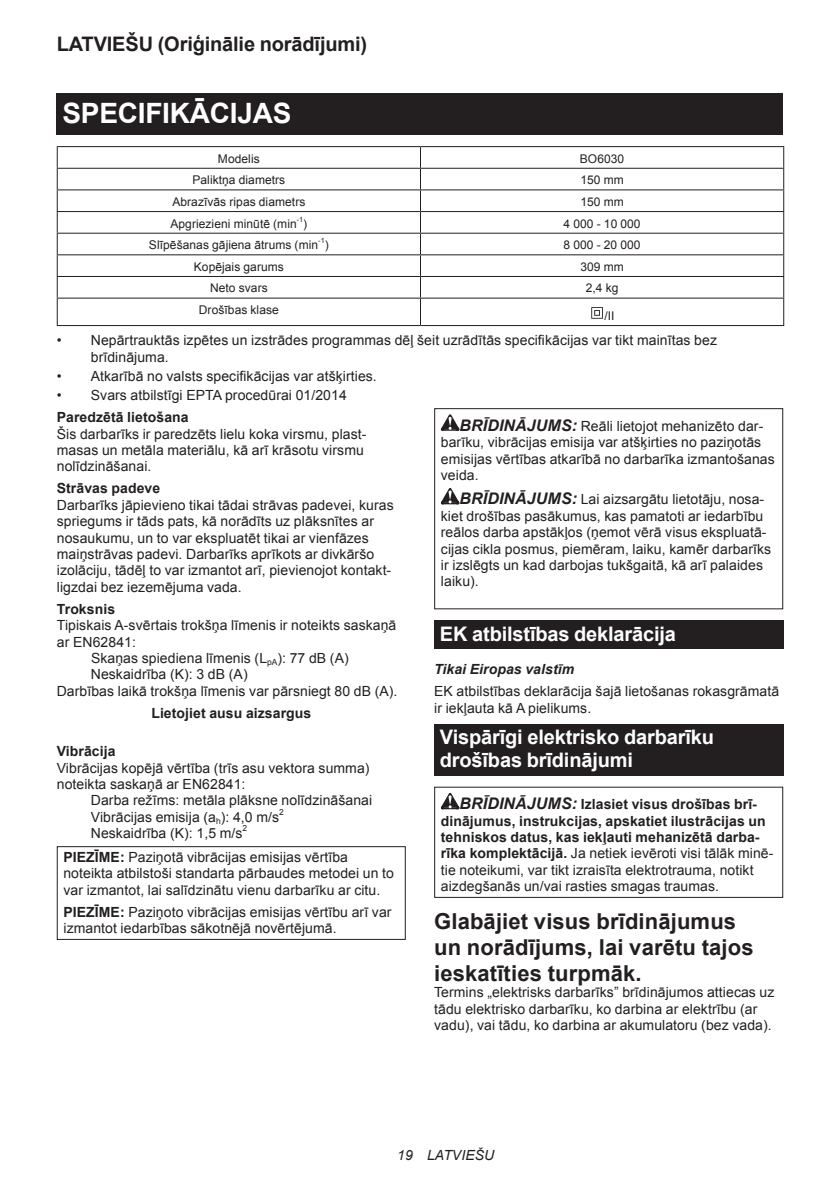
<style>
.page{position:relative;width:840px;height:1191px;background:#fff}
.page>*{position:absolute;margin:0;border:0;box-sizing:border-box;transform-origin:0 0}
.t1{font:700 28px "Arial";letter-spacing:-.01em;color:#fff}
.t2{font:700 22px/25.8px "Arial";letter-spacing:.005em;color:#231f20}
.t3{font:700 20px/23.4px "Arial";letter-spacing:-.01em;color:#fff}
.t4{font:700 20px "Arial";letter-spacing:-.01em;color:#231f20}
.t5{font:14px/16.4px "Arial";letter-spacing:.005em;color:#231f20}
.t6{font:700 14px/16.4px "Arial";letter-spacing:.005em;color:#231f20}
.t7{font:italic 700 14px "Arial";letter-spacing:.005em;color:#231f20}
.t8{font:italic 14px "Arial";letter-spacing:.005em;color:#231f20}
.t9{font:12px "Arial";letter-spacing:.005em;color:#231f20}
.t10{font:8.4px "Arial";color:#231f20}
.t11{font:7.2px "Arial";color:#231f20}
.s1{font-weight:700;font-style:italic;font-size:16px}
.s2{font-style:italic;font-size:16px}
.s3{font-weight:400}
.s4{font-weight:700}
</style>
<div class="page">
<div style="left:57px;top:94px;width:725px;height:41px;background:#231f20"></div>
<hr style="left:57px;top:146px;width:363px;height:1px;background:#231f20">
<hr style="left:420px;top:146px;width:363px;height:1px;background:#231f20">
<hr style="left:57px;top:168px;width:363px;height:1px;background:#231f20">
<hr style="left:420px;top:168px;width:363px;height:1px;background:#231f20">
<hr style="left:57px;top:189px;width:363px;height:1px;background:#231f20">
<hr style="left:420px;top:189px;width:363px;height:1px;background:#231f20">
<hr style="left:57px;top:211px;width:363px;height:1px;background:#231f20">
<hr style="left:420px;top:211px;width:363px;height:1px;background:#231f20">
<hr style="left:57px;top:233px;width:363px;height:1px;background:#231f20">
<hr style="left:420px;top:233px;width:363px;height:1px;background:#231f20">
<hr style="left:57px;top:254px;width:363px;height:1px;background:#231f20">
<hr style="left:420px;top:254px;width:363px;height:1px;background:#231f20">
<hr style="left:57px;top:276px;width:363px;height:1px;background:#231f20">
<hr style="left:420px;top:276px;width:363px;height:1px;background:#231f20">
<hr style="left:57px;top:298px;width:363px;height:1px;background:#231f20">
<svg style="left:57px;top:147px;width:1px;height:178px"></svg>
<hr style="left:420px;top:298px;width:363px;height:1px;background:#231f20">
<svg style="left:420px;top:147px;width:1px;height:178px"></svg>
<svg style="left:782px;top:147px;width:1px;height:152px"></svg>
<hr style="left:57px;top:325px;width:363px;height:1px;background:#231f20">
<hr style="left:420px;top:325px;width:363px;height:1px;background:#231f20">
<svg style="left:591px;top:307px;width:11px;height:12px"></svg>
<div style="left:57px;top:846px;width:348px;height:94px;border:1px solid #231f20"></div>
<svg style="left:440px;top:414px;width:19px;height:17px"></svg>
<svg style="left:440px;top:488px;width:19px;height:16px"></svg>
<div style="left:434px;top:408px;width:348px;height:201px;border:1px solid #231f20"></div>
<div style="left:434px;top:620px;width:348px;height:29px;background:#231f20"></div>
<div style="left:434px;top:724px;width:348px;height:52px;background:#231f20"></div>
<svg style="left:440px;top:793px;width:19px;height:16px"></svg>
<div style="left:434px;top:786px;width:348px;height:112px;border:1px solid #231f20"></div>
<h3 class="t4" style="left:57px;top:31px;width:312px">LATVIEŠU (Oriģinālie norādījumi)</h3>
<h1 class="t1" style="left:62px;top:95px;width:230px">SPECIFIKĀCIJAS</h1>
<p class="t9" style="left:218px;top:150px;width:43px">Modelis</p>
<p class="t9" style="left:579px;top:150px;width:46px">BO6030</p>
<p class="t9" style="left:192px;top:172px;width:94px">Paliktņa diametrs</p>
<p class="t9" style="left:580px;top:172px;width:45px">150 mm</p>
<p class="t9" style="left:172px;top:194px;width:134px">Abrazīvās ripas diametrs</p>
<p class="t9" style="left:580px;top:194px;width:45px">150 mm</p>
<p class="t9" style="left:170px;top:215px;width:128px">Apgriezieni minūtē (min</p>
<p class="t11" style="left:296px;top:214px;width:8px">-1</p>
<p class="t9" style="left:303px;top:215px;width:5px">)</p>
<p class="t9" style="left:563px;top:215px;width:78px">4 000 - 10 000</p>
<p class="t9" style="left:149px;top:237px;width:171px">Slīpēšanas gājiena ātrums (min</p>
<p class="t11" style="left:318px;top:236px;width:8px">-1</p>
<p class="t9" style="left:324px;top:237px;width:5px">)</p>
<p class="t9" style="left:563px;top:237px;width:78px">8 000 - 20 000</p>
<p class="t9" style="left:194px;top:259px;width:91px">Kopējais garums</p>
<p class="t9" style="left:580px;top:259px;width:45px">309 mm</p>
<p class="t9" style="left:210px;top:280px;width:59px">Neto svars</p>
<p class="t9" style="left:585px;top:280px;width:34px">2,4 kg</p>
<p class="t9" style="left:199px;top:302px;width:81px">Drošības klase</p>
<p class="t9" style="left:604px;top:308px;width:12px">/II</p>
<p class="t5" style="left:91px;top:332px;width:627px;text-indent:-34px">• Nepārtrauktās izpētes un izstrādes programmas dēļ šeit uzrādītās specifikācijas var tikt mainītas bez brīdinājuma.</p>
<p class="t5" style="left:57px;top:368px;width:321px">• Atkarībā no valsts specifikācijas var atšķirties.</p>
<p class="t5" style="left:57px;top:387px;width:291px">• Svars atbilstīgi EPTA procedūrai 01/2014</p>
<p class="t6" style="left:57px;top:409px;width:133px">Paredzētā lietošana</p>
<p class="t5" style="left:57px;top:425px;width:311px">Šis darbarīks ir paredzēts lielu koka virsmu, plast&shy;masas un metāla materiālu, kā arī krāsotu virsmu nolīdzināšanai.</p>
<p class="t6" style="left:57px;top:480px;width:105px">Strāvas padeve</p>
<p class="t5" style="left:57px;top:497px;width:338px">Darbarīks jāpievieno tikai tādai strāvas padevei, kuras spriegums ir tāds pats, kā norādīts uz plāksnītes ar nosaukumu, un to var ekspluatēt tikai ar vienfāzes maiņstrāvas padevi. Darbarīks aprīkots ar divkāršo izolāciju, tādēļ to var izmantot arī, pievienojot kontakt&shy;ligzdai bez iezemējuma vada.</p>
<p class="t6" style="left:57px;top:601px;width:60px">Troksnis</p>
<p class="t5" style="left:57px;top:617px;width:341px">Tipiskais A-svērtais trokšņa līmenis ir noteikts saskaņā</p>
<p class="t5" style="left:57px;top:633px;width:81px">ar EN62841:</p>
<p class="t5" style="left:91px;top:650px;width:259px">Skaņas spiediena līmenis (L<sub>pA</sub>): 77 dB (A)</p>
<p class="t5" style="left:91px;top:666px;width:158px">Neskaidrība (K): 3 dB (A)</p>
<p class="t5" style="left:57px;top:682px;width:342px">Darbības laikā trokšņa līmenis var pārsniegt 80 dB (A).</p>
<p class="t6" style="left:151px;top:705px;width:161px">Lietojiet ausu aizsargus</p>
<p class="t6" style="left:57px;top:743px;width:60px">Vibrācija</p>
<p class="t5" style="left:57px;top:759px;width:314px">Vibrācijas kopējā vērtība (trīs asu vektora summa) noteikta saskaņā ar EN62841:</p>
<p class="t5" style="left:91px;top:792px;width:283px">Darba režīms: metāla plāksne nolīdzināšanai<br>Vibrācijas emisija (a<sub>h</sub>): 4,0 m/s</p>
<p class="t5" style="left:440px;top:418px;width:335px;text-indent:19px"><span class="s1">BRĪDINĀJUMS:</span> Reāli lietojot mehanizēto dar&shy;barīku, vibrācijas emisija var atšķirties no paziņotās emisijas vērtības atkarībā no darbarīka izmantošanas veida.</p>
<p class="t5" style="left:440px;top:491px;width:332px;text-indent:19px"><span class="s1">BRĪDINĀJUMS:</span> Lai aizsargātu lietotāju, nosa&shy;kiet drošības pasākumus, kas pamatoti ar iedarbību reālos darba apstākļos (ņemot vērā visus ekspluatā&shy;cijas cikla posmus, piemēram, laiku, kamēr darbarīks ir izslēgts un kad darbojas tukšgaitā, kā arī palaides laiku).</p>
<h3 class="t3" style="left:439px;top:622px;width:237px">EK atbilstības deklarācija</h3>
<p class="t7" style="left:434px;top:660px;width:141px">Tikai Eiropas valstīm</p>
<p class="t5" style="left:434px;top:683px;width:346px">EK atbilstības deklarācija šajā lietošanas rokasgrāmatā ir iekļauta kā A pielikums.</p>
<h3 class="t3" style="left:439px;top:725px;width:275px">Vispārīgi elektrisko darbarīku drošības brīdinājumi</h3>
<p class="t6" style="left:440px;top:796px;width:334px;text-indent:19px"><span class="s2">BRĪDINĀJUMS:</span> Izlasiet visus drošības brī&shy;dinājumus, instrukcijas, apskatiet ilustrācijas un tehniskos datus, kas iekļauti mehanizētā darba&shy;rīka komplektācijā. <span class="s3">Ja netiek ievēroti visi tālāk minē&shy;tie noteikumi, var tikt izraisīta elektrotrauma, notikt aizdegšanās un/vai rasties smagas traumas.</span></p>
<h2 class="t2" style="left:434px;top:909px;width:321px">Glabājiet visus brīdinājumus un norādījums, lai varētu tajos ieskatīties turpmāk.</h2>
<p class="t5" style="left:434px;top:984px;width:341px">Termins „elektrisks darbarīks” brīdinājumos attiecas uz tādu elektrisko darbarīku, ko darbina ar elektrību (ar vadu), vai tādu, ko darbina ar akumulatoru (bez vada).</p>
<p class="t10" style="left:279px;top:806px;width:6px">2</p>
<p class="t5" style="left:91px;top:825px;width:153px">Neskaidrība (K): 1,5 m/s</p>
<p class="t10" style="left:242px;top:822px;width:6px">2</p>
<p class="t5" style="left:63px;top:849px;width:332px"><span class="s4">PIEZĪME:</span> Paziņotā vibrācijas emisijas vērtība noteikta atbilstoši standarta pārbaudes metodei un to var izmantot, lai salīdzinātu vienu darbarīku ar citu.</p>
<p class="t5" style="left:63px;top:904px;width:329px"><span class="s4">PIEZĪME:</span> Paziņoto vibrācijas emisijas vērtību arī var izmantot iedarbības sākotnējā novērtējumā.</p>
<p class="t8" style="left:397px;top:1146px;width:99px">19 LATVIEŠU</p>
</div>
